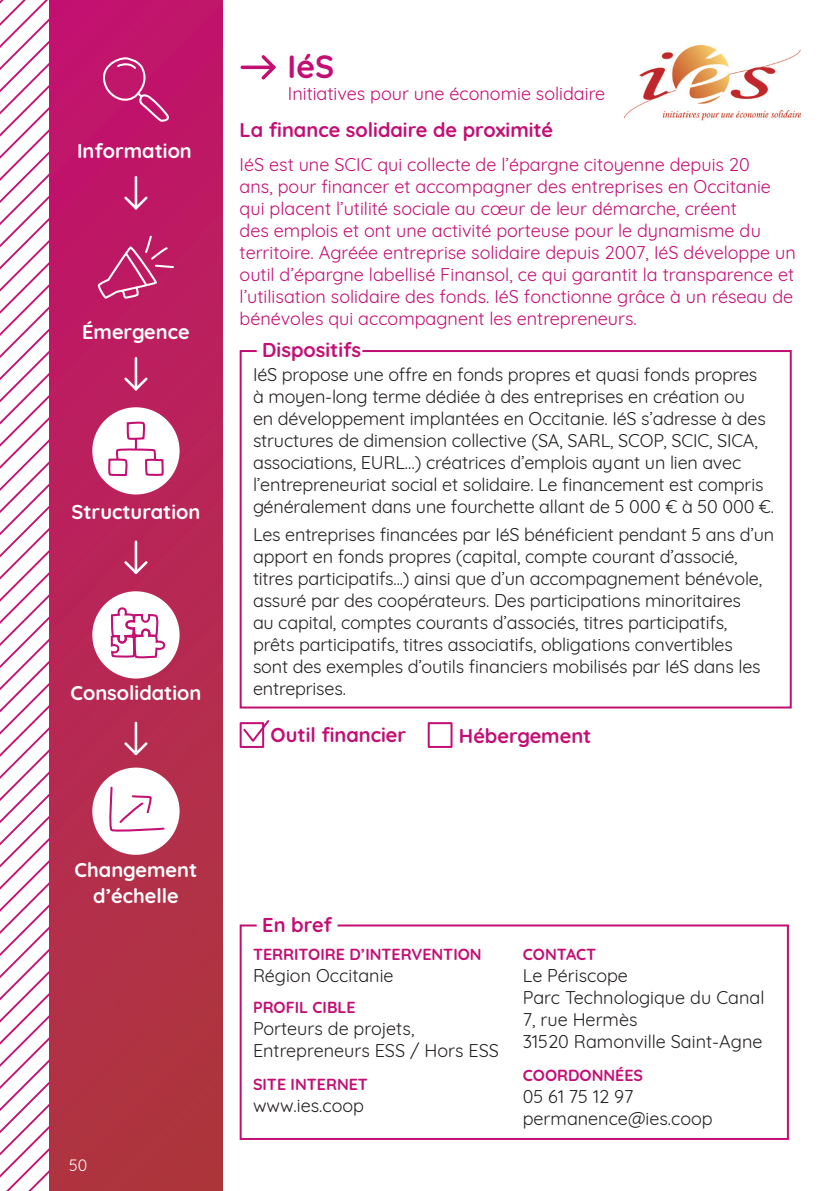
<style>
.page{position:relative;width:840px;height:1191px;background:#fff}
.page>*{position:absolute;margin:0;border:0;box-sizing:border-box;transform-origin:0 0}
.t1{font:700 32px "Quicksand";color:#c30e73}
.t2{font:700 20px "Quicksand";color:#c30e73}
.t3{font:700 20px/26px "Quicksand";color:#fff;text-align:center}
.t4{font:18px/22px "Quicksand";letter-spacing:-.01em;color:#231f20}
.t5{font:18px/22px "Quicksand";color:#c30e73}
.t6{font:700 16px "Quicksand";color:#c30e73}
.t7{font:16px "Quicksand";color:#fff}
</style>
<div class="page">
<div style="left:239px;top:350px;width:552px;height:358px;border:2px solid #c30e73"></div>
<div style="left:239px;top:924px;width:549px;height:216px;border:2px solid #c30e73"></div>
<div style="left:49px;top:0;width:174px;height:1191px;background:linear-gradient(to bottom,#c2136e,#ad383d)"></div>
<svg style="left:0;top:0;width:49px;height:1191px"></svg>
<hr style="left:242px;top:66px;width:31px;height:3px;background:#c40f72">
<svg style="left:258px;top:55px;width:18px;height:24px"></svg>
<img style="left:624px;top:46px;width:176px;height:75px">
<div style="left:256px;top:336px;width:106px;height:30px;background:#fff"></div>
<div style="left:256px;top:910px;width:81px;height:30px;background:#fff"></div>
<svg style="left:97px;top:56px;width:73px;height:68px;background:#c62a78"></svg>
<svg style="left:98px;top:234px;width:77px;height:66px;background:#c43373"></svg>
<div style="left:92px;top:407px;width:87px;height:87px;background:#fff;border-radius:50%"></div>
<svg style="left:108px;top:421px;width:56px;height:56px"></svg>
<div style="left:92px;top:591px;width:87px;height:87px;background:#fff;border-radius:50%"></div>
<svg style="left:110px;top:607px;width:54px;height:52px"></svg>
<div style="left:92px;top:767px;width:87px;height:88px;background:#fff;border-radius:50%"></div>
<svg style="left:109px;top:786px;width:56px;height:46px"></svg>
<hr style="left:135px;top:177px;width:2px;height:31px;background:#fff">
<svg style="left:124px;top:194px;width:24px;height:16px"></svg>
<hr style="left:135px;top:358px;width:2px;height:31px;background:#fff">
<svg style="left:124px;top:375px;width:24px;height:16px"></svg>
<hr style="left:135px;top:542px;width:2px;height:31px;background:#fff">
<svg style="left:124px;top:559px;width:24px;height:15px"></svg>
<hr style="left:135px;top:723px;width:2px;height:31px;background:#fff">
<svg style="left:124px;top:740px;width:24px;height:15px"></svg>
<div style="left:239px;top:722px;width:25px;height:26px;border:2px solid #c30e73"></div>
<div style="left:427px;top:722px;width:25px;height:26px;border:2px solid #c30e73"></div>
<svg style="left:241px;top:720px;width:28px;height:24px"></svg>
<p class="t3" style="left:77px;top:136px;width:116px">Information</p>
<p class="t3" style="left:82px;top:317px;width:109px">Émergence</p>
<p class="t3" style="left:71px;top:497px;width:130px">Structuration</p>
<p class="t3" style="left:70px;top:678px;width:132px">Consolidation</p>
<h1 class="t1" style="left:287px;top:40px;width:48px">IéS</h1>
<p class="t5" style="left:288px;top:81px;width:318px">Initiatives pour une économie solidaire</p>
<p class="t2" style="left:239px;top:114px;width:315px">La finance solidaire de proximité</p>
<p class="t5" style="left:239px;top:151px;width:557px">IéS est une SCIC qui collecte de l’épargne citoyenne depuis 20<br>ans, pour financer et accompagner des entreprises en Occitanie qui placent l’utilité sociale au cœur de leur démarche, créent<br>des emplois et ont une activité porteuse pour le dynamisme du territoire. Agréée entreprise solidaire depuis 2007, IéS développe un outil d’épargne labellisé Finansol, ce qui garantit la transparence et l’utilisation solidaire des fonds. IéS fonctionne grâce à un réseau de bénévoles qui accompagnent les entrepreneurs.</p>
<p class="t2" style="left:262px;top:333px;width:100px">Dispositifs</p>
<p class="t4" style="left:253px;top:362px;width:522px">IéS propose une offre en fonds propres et quasi fonds propres<br>à moyen-long terme dédiée à des entreprises en création ou<br>en développement implantées en Occitanie. IéS s’adresse à des structures de dimension collective (SA, SARL, SCOP, SCIC, SICA, associations, EURL…) créatrices d’emplois ayant un lien avec l’entrepreneuriat social et solidaire. Le financement est compris généralement dans une fourchette allant de 5 000 € à 50 000 €.</p>
<p class="t4" style="left:253px;top:522px;width:522px">Les entreprises financées par IéS bénéficient pendant 5 ans d’un apport en fonds propres (capital, compte courant d’associé, titres participatifs...) ainsi que d’un accompagnement bénévole, assuré par des coopérateurs. Des participations minoritaires<br>au capital, comptes courants d’associés, titres participatifs,<br>prêts participatifs, titres associatifs, obligations convertibles<br>sont des exemples d’outils financiers mobilisés par IéS dans les entreprises.</p>
<p class="t2" style="left:270px;top:718px;width:137px">Outil financier</p>
<p class="t2" style="left:458px;top:719px;width:134px">Hébergement</p>
<p class="t3" style="left:74px;top:854px;width:124px">Changement d’échelle</p>
<p class="t7" style="left:69px;top:1152px;width:20px">50</p>
<p class="t2" style="left:262px;top:908px;width:71px">En bref</p>
<p class="t6" style="left:253px;top:940px;width:230px">TERRITOIRE D’INTERVENTION</p>
<p class="t4" style="left:253px;top:962px;width:142px">Région Occitanie</p>
<p class="t6" style="left:253px;top:994px;width:104px">PROFIL CIBLE</p>
<p class="t4" style="left:253px;top:1015px;width:247px">Porteurs de projets,<br>Entrepreneurs ESS / Hors ESS</p>
<p class="t6" style="left:253px;top:1071px;width:116px">SITE INTERNET</p>
<p class="t4" style="left:253px;top:1093px;width:112px">www.ies.coop</p>
<p class="t6" style="left:522px;top:940px;width:75px">CONTACT</p>
<p class="t4" style="left:522px;top:962px;width:243px">Le Périscope<br>Parc Technologique du Canal<br>7, rue Hermès<br>31520 Ramonville Saint-Agne</p>
<p class="t6" style="left:522px;top:1062px;width:122px">COORDONNÉES</p>
<p class="t4" style="left:522px;top:1083px;width:191px">05 61 75 12 97 permanence@ies.coop</p>
</div>
